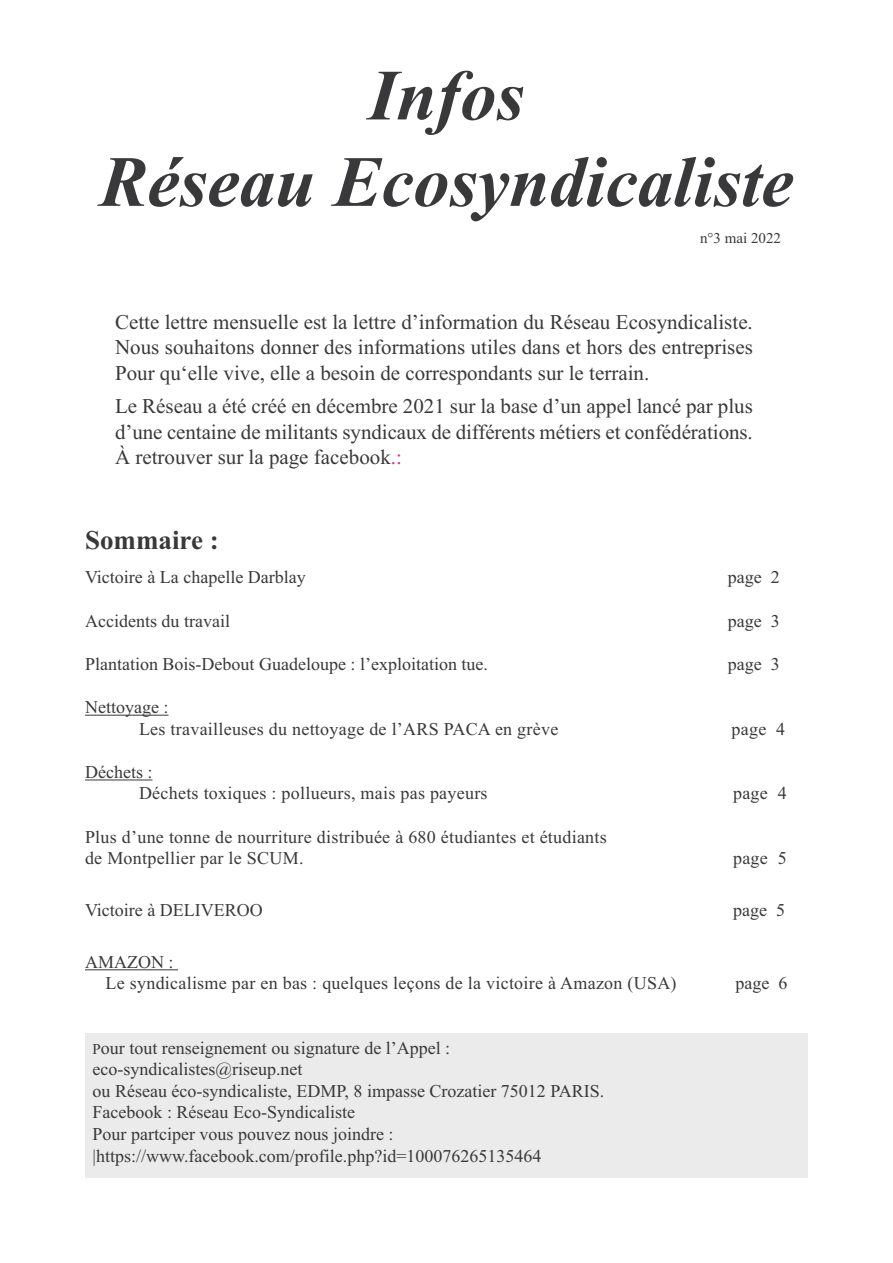
<style>
.page{position:relative;width:893px;height:1263px;background:#fff}
.page>*{position:absolute;margin:0;border:0;box-sizing:border-box;transform-origin:0 0}
.t1{font:italic 700 72px/86.4px "Times New Roman";color:#39383a;text-align:center}
.t2{font:700 27px "Times New Roman";color:#39383a}
.t3{font:21px/25.2px "Times New Roman";color:#39383a;text-align:justify}
.t4{font:18px/21.6px "Times New Roman";color:#39383a}
.t5{font:15px "Times New Roman";color:#39383a}
.s1{color:#ca2f8d}
.s2{font-size:15px}
</style>
<div class="page">
<hr style="left:85px;top:715px;width:84px;height:1px;background:#39383a">
<hr style="left:85px;top:779px;width:68px;height:1px;background:#39383a">
<hr style="left:85px;top:969px;width:93px;height:1px;background:#39383a">
<div style="left:85px;top:1033px;width:723px;height:145px;background:#ebebeb"></div>
<h1 class="t1" style="left:99px;top:51px;width:695px">Infos<br>Réseau Ecosyndicaliste</h1>
<p class="t5" style="left:700px;top:229px;width:82px">n°3 mai 2022</p>
<p class="t3" style="left:115px;top:309px;width:639px">Cette lettre mensuelle est la lettre d’information du Réseau Ecosyndicaliste.<br>Nous souhaitons donner des informations utiles dans et hors des entreprises Pour qu‘elle vive, elle a besoin de correspondants sur le terrain.</p>
<p class="t3" style="left:115px;top:393px;width:639px">Le Réseau a été créé en décembre 2021 sur la base d’un appel lancé par plus d’une centaine de militants syndicaux de différents métiers et confédérations.<br>À retrouver sur la page facebook<span class="s1">.:</span></p>
<h2 class="t2" style="left:85px;top:524px;width:135px">Sommaire :</h2>
<p class="t4" style="left:85px;top:566px;width:222px">Victoire à La chapelle Darblay</p>
<p class="t4" style="left:728px;top:566px;width:53px">page 2</p>
<p class="t4" style="left:85px;top:610px;width:146px">Accidents du travail</p>
<p class="t4" style="left:728px;top:610px;width:53px">page 3</p>
<p class="t4" style="left:85px;top:653px;width:404px">Plantation Bois-Debout Guadeloupe : l’exploitation tue.</p>
<p class="t4" style="left:728px;top:653px;width:53px">page 3</p>
<p class="t4" style="left:139px;top:696px;width:421px;text-indent:-54px">Nettoyage :<br>Les travailleuses du nettoyage de l’ARS PACA en grève</p>
<p class="t4" style="left:732px;top:718px;width:55px">page 4</p>
<p class="t4" style="left:139px;top:761px;width:350px;text-indent:-54px">Déchets :<br>Déchets toxiques : pollueurs, mais pas payeurs</p>
<p class="t4" style="left:85px;top:826px;width:523px">Plus d’une tonne de nourriture distribuée à 680 étudiantes et étudiants de Montpellier par le SCUM.</p>
<p class="t4" style="left:733px;top:782px;width:55px">page 4</p>
<p class="t4" style="left:733px;top:847px;width:55px">page 5</p>
<p class="t4" style="left:85px;top:899px;width:179px">Victoire à DELIVEROO</p>
<p class="t4" style="left:733px;top:899px;width:53px">page 5</p>
<p class="t4" style="left:106px;top:951px;width:573px;text-indent:-21px">AMAZON :<br>Le syndicalisme par en bas : quelques leçons de la victoire à Amazon (USA)</p>
<p class="t4" style="left:735px;top:972px;width:53px">page 6</p>
<p class="t4" style="left:93px;top:1036px;width:513px"><span class="s2">P</span>our tout renseignement ou signature de l’Appel : eco-syndicalistes@riseup.net<br>ou Réseau éco-syndicaliste, EDMP, 8 impasse Crozatier 75012 PARIS.<br>Facebook : Réseau Eco-Syndicaliste<br>Pour partciper vous pouvez nous joindre : |https://www.facebook.com/profile.php?id=100076265135464</p>
</div>
